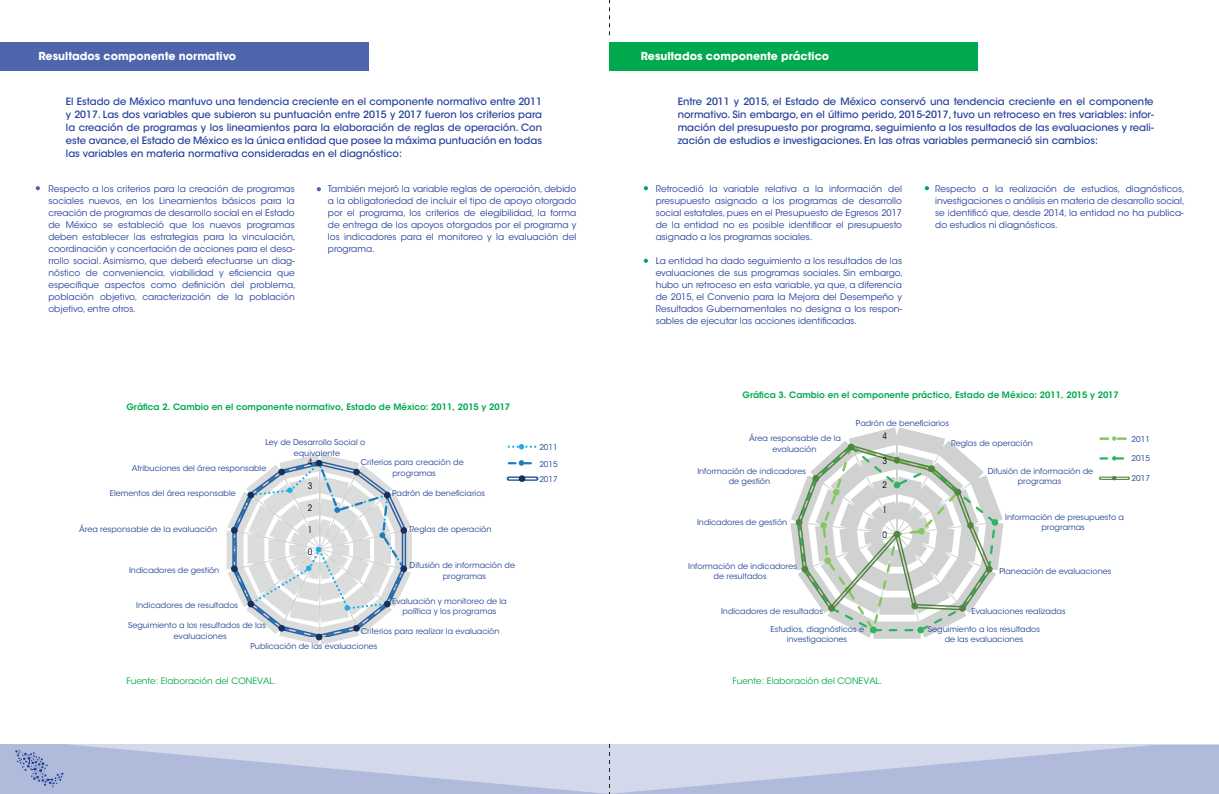
<style>
.page{position:relative;width:1219px;height:794px;background:#fff}
.page>*{position:absolute;margin:0;border:0;box-sizing:border-box;transform-origin:0 0}
.t1{font:700 11px "ITC Avant Garde Std";color:#fff}
.t2{font:500 10px/13px "ITC Avant Garde Std";color:#223f99;text-align:justify}
.t3{font:9px/12px "ITC Avant Garde Std";color:#223f99;text-align:justify}
.t4{font:600 8.8px "ITC Avant Garde Std";color:#00a94d}
.t5{font:8.8px "ITC Avant Garde Std";color:#00a94d}
.t6{font:condensed 8.8px "ITC Avant Garde Std";color:#000001}
.t7{font:8px/10.1px "ITC Avant Garde Std";color:#204393;text-align:center}
</style>
<div class="page">
<div style="left:0;top:42px;width:369px;height:28px;background:#4e65ad"></div>
<div style="left:609px;top:42px;width:369px;height:28px;background:#00a94d"></div>
<svg style="left:36px;top:186px;width:4px;height:4px"></svg>
<svg style="left:317px;top:187px;width:4px;height:4px"></svg>
<svg style="left:644px;top:186px;width:4px;height:4px"></svg>
<svg style="left:644px;top:259px;width:4px;height:4px"></svg>
<svg style="left:925px;top:186px;width:4px;height:4px"></svg>
<svg style="left:0;top:743px;width:1219px;height:51px;background:#c0c8e1"></svg>
<svg style="left:609px;top:0;width:1px;height:40px"></svg>
<svg style="left:226px;top:454px;width:186px;height:191px"></svg>
<div style="left:278px;top:469px;width:7px;height:6px;background:#1b2e5a;border-radius:50%"></div>
<svg style="left:508px;top:444px;width:28px;height:5px"></svg>
<svg style="left:508px;top:460px;width:24px;height:6px"></svg>
<svg style="left:507px;top:476px;width:31px;height:5px"></svg>
<div style="left:519px;top:475px;width:6px;height:7px;background:#1b2e5a;border-radius:50%"></div>
<svg style="left:790px;top:427px;width:214px;height:212px"></svg>
<div style="left:992px;top:519px;width:6px;height:7px;background:#2db460;border-radius:50%"></div>
<div style="left:796px;top:519px;width:6px;height:7px;background:#538440;border-radius:50%"></div>
<svg style="left:797px;top:435px;width:200px;height:201px"></svg>
<svg style="left:1100px;top:436px;width:27px;height:5px"></svg>
<svg style="left:1100px;top:456px;width:24px;height:4px"></svg>
<svg style="left:1099px;top:476px;width:31px;height:4px"></svg>
<p class="t1" style="left:38px;top:49px;width:199px">Resultados componente normativo</p>
<p class="t1" style="left:641px;top:49px;width:190px">Resultados componente práctico</p>
<p class="t2" style="left:66px;top:95px;width:478px">El Estado de México mantuvo una tendencia creciente en el componente normativo entre 2011 y 2017. Las dos variables que subieron su puntuación entre 2015 y 2017 fueron los criterios para la creación de programas y los lineamientos para la elaboración de reglas de operación. Con este avance, el Estado de México es la única entidad que posee la máxima puntuación en todas las variables en materia normativa consideradas en el diagnóstico:</p>
<p class="t2" style="left:678px;top:95px;width:478px">Entre 2011 y 2015, el Estado de México conservó una tendencia creciente en el componente normativo. Sin embargo, en el último perido, 2015-2017, tuvo un retroceso en tres variables: infor&shy;mación del presupuesto por programa, seguimiento a los resultados de las evaluaciones y reali&shy;zación de estudios e investigaciones. En las otras variables permaneció sin cambios:</p>
<p class="t3" style="left:48px;top:182px;width:249px;text-align:left">Respecto a los criterios para la creación de programas sociales nuevos, en los Lineamientos básicos para la creación de programas de desarrollo social en el Estado de México se estableció que los nuevos programas deben establecer las estrategias para la vinculación, coordinación y concertación de acciones para el desa&shy;rrollo social. Asimismo, que deberá efectuarse un diag&shy;nóstico de conveniencia, viabilidad y eficiencia que especifique aspectos como definición del problema, población objetivo, caracterización de la población objetivo, entre otros.</p>
<p class="t3" style="left:328px;top:182px;width:250px">También mejoró la variable reglas de operación, debido a la obligatoriedad de incluir el tipo de apoyo otorgado por el programa, los criterios de elegibilidad, la forma de entrega de los apoyos otorgados por el programa y los indicadores para el monitoreo y la evaluación del programa.</p>
<p class="t3" style="left:656px;top:182px;width:248px">Retrocedió la variable relativa a la información del presupuesto asignado a los programas de desarrollo social estatales, pues en el Presupuesto de Egresos 2017 de la entidad no es posible identificar el presupuesto asignado a los programas sociales.</p>
<p class="t3" style="left:656px;top:254px;width:249px;text-align:left">La entidad ha dado seguimiento a los resultados de las evaluaciones de sus programas sociales. Sin embargo, hubo un retroceso en esta variable, ya que, a diferencia de 2015, el Convenio para la Mejora del Desempeño y Resultados Gubernamentales no designa a los respon&shy;sables de ejecutar las acciones identificadas.</p>
<p class="t3" style="left:935px;top:182px;width:251px">Respecto a la realización de estudios, diagnósticos, investigaciones o análisis en materia de desarrollo social, se identificó que, desde 2014, la entidad no ha publica&shy;do estudios ni diagnósticos.</p>
<p class="t4" style="left:742px;top:389px;width:378px">Gráfica 3. Cambio en el componente práctico, Estado de México: 2011, 2015 y 2017</p>
<p class="t4" style="left:126px;top:401px;width:385px">Gráfica 2. Cambio en el componente normativo, Estado de México: 2011, 2015 y 2017</p>
<p class="t7" style="left:856px;top:418px;width:94px">Padrón de beneficiarios</p>
<p class="t7" style="left:265px;top:437px;width:101px;line-height:11px">Ley de Desarrollo Social o equivalente</p>
<p class="t7" style="left:361px;top:457px;width:104px;line-height:11px">Criterios para creación de programas</p>
<p class="t7" style="left:392px;top:488px;width:94px">Padrón de beneficiarios</p>
<p class="t7" style="left:410px;top:524px;width:83px">Reglas de operación</p>
<p class="t7" style="left:410px;top:559px;width:107px;line-height:11px">Difusión de información de programas</p>
<p class="t7" style="left:392px;top:596px;width:116px">Evaluación y monitoreo de la política y los programas</p>
<p class="t7" style="left:250px;top:623px;width:251px;line-height:15.4px;text-align:left;text-indent:110px">Criterios para realizar la evaluación<br>Publicación de las evaluaciones</p>
<p class="t6" style="left:308px;top:457px;width:6px">4</p>
<p class="t7" style="left:132px;top:463px;width:136px">Atribuciones del área responsable</p>
<p class="t6" style="left:308px;top:480px;width:6px">3</p>
<p class="t7" style="left:110px;top:488px;width:128px">Elementos del área responsable</p>
<p class="t6" style="left:308px;top:502px;width:6px">2</p>
<p class="t7" style="left:79px;top:524px;width:139px">Área responsable de la evaluación</p>
<p class="t6" style="left:308px;top:524px;width:6px">1</p>
<p class="t6" style="left:308px;top:546px;width:6px">0</p>
<p class="t7" style="left:129px;top:565px;width:92px">Indicadores de gestión</p>
<p class="t7" style="left:136px;top:600px;width:103px">Indicadores de resultados</p>
<p class="t7" style="left:174px;top:620px;width:94px;line-height:11px;text-align:left;text-indent:-46px">Seguimiento a los resultados de las evaluaciones</p>
<p class="t7" style="left:539px;top:439px;width:20px;line-height:16.5px;text-align:left">2011<br>2015</p>
<p class="t7" style="left:539px;top:474px;width:20px">2017</p>
<p class="t6" style="left:882px;top:430px;width:6px">4</p>
<p class="t7" style="left:749px;top:433px;width:93px">Área responsable de la evaluación</p>
<p class="t7" style="left:1131px;top:434px;width:20px">2011</p>
<p class="t7" style="left:1131px;top:453px;width:20px">2015</p>
<p class="t7" style="left:1131px;top:473px;width:20px">2017</p>
<p class="t7" style="left:951px;top:438px;width:83px">Reglas de operación</p>
<p class="t7" style="left:988px;top:466px;width:107px">Difusión de información de programas</p>
<p class="t7" style="left:1005px;top:512px;width:120px">Información de presupuesto a programas</p>
<p class="t7" style="left:999px;top:566px;width:114px">Planeación de evaluaciones</p>
<p class="t7" style="left:971px;top:606px;width:96px">Evaluaciones realizadas</p>
<p class="t7" style="left:928px;top:624px;width:114px">Seguimiento a los resultados de las evaluaciones</p>
<p class="t6" style="left:882px;top:455px;width:6px">3</p>
<p class="t7" style="left:697px;top:466px;width:110px">Información de indicadores de gestión</p>
<p class="t6" style="left:882px;top:480px;width:6px">2</p>
<p class="t6" style="left:882px;top:504px;width:6px">1</p>
<p class="t7" style="left:697px;top:517px;width:92px">Indicadores de gestión</p>
<p class="t6" style="left:882px;top:529px;width:6px">0</p>
<p class="t7" style="left:714px;top:561px;width:85px;text-align:left;text-indent:-25px">Información de indicadores de resultados</p>
<p class="t7" style="left:721px;top:606px;width:103px">Indicadores de resultados</p>
<p class="t7" style="left:770px;top:624px;width:95px">Estudios, diagnósticos e investigaciones</p>
<p class="t5" style="left:126px;top:675px;width:151px">Fuente: Elaboración del CONEVAL.</p>
<p class="t5" style="left:732px;top:675px;width:151px">Fuente: Elaboración del CONEVAL.</p>
</div>
